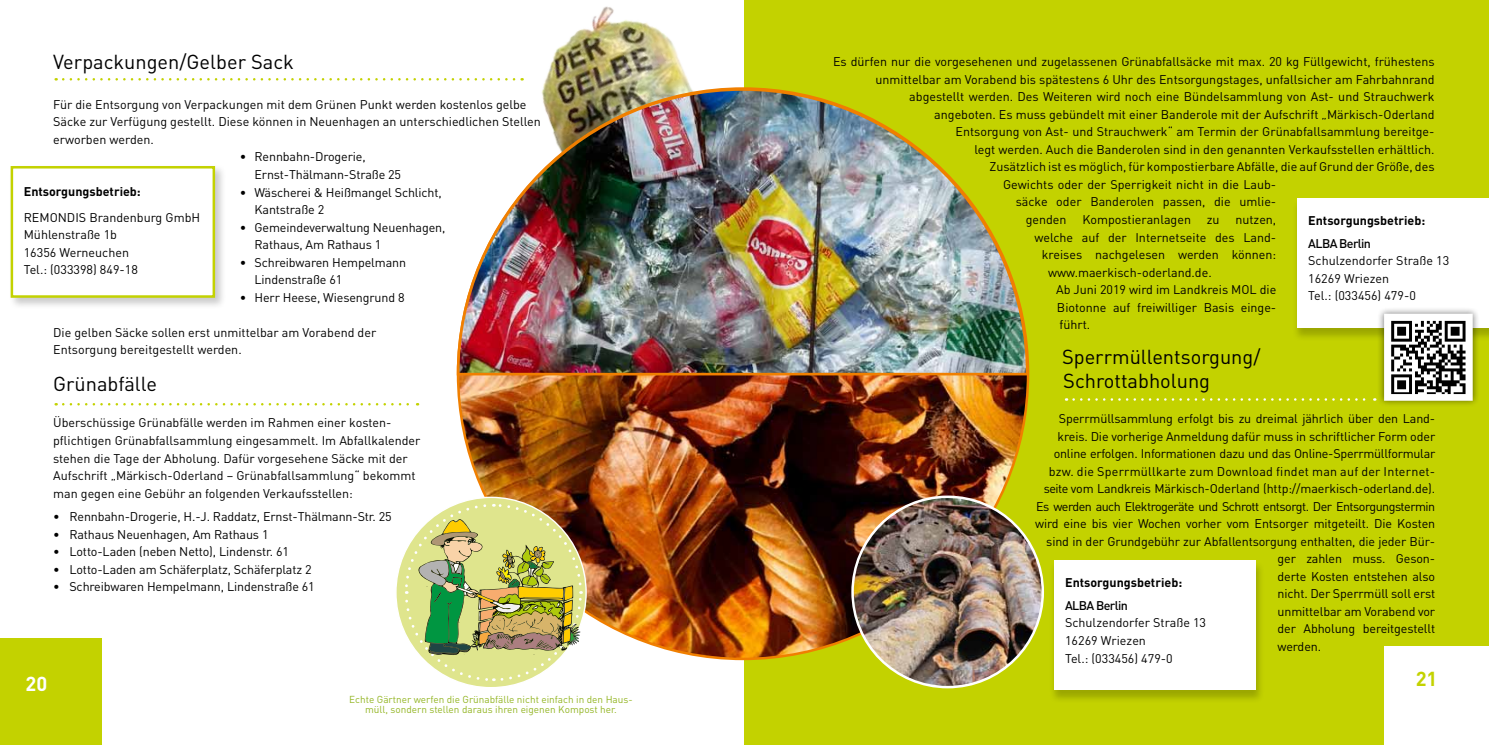
<style>
.page{position:relative;width:1489px;height:745px;background:#fff}
.page>*{position:absolute;margin:0;border:0;box-sizing:border-box;transform-origin:0 0}
.t1{font:20px/24px "DIN Pro";color:#000}
.t2{font:700 20px "DIN Pro";color:#fff}
.t3{font:700 20px "DIN Pro";color:#c3d200}
.t4{font:12.5px/17.5px "DIN Pro";color:#000}
.t5{font:12.5px "DIN Pro";letter-spacing:-.04em;color:#000}
.t6{font:12.5px "DIN Pro";letter-spacing:-.02em;color:#000}
.t7{font:700 12.5px "DIN Pro";color:#000}
.t8{font:12.5px "DIN Pro";letter-spacing:.02em;color:#000}
.t9{font:500 12.5px "DIN Pro";letter-spacing:-.05em;color:#000}
.t10{font:10px/10px "DIN Pro";color:#93b523;text-align:center}
</style>
<div class="page">
<div style="left:744px;top:0;width:744px;height:744px;background:#c3d200"></div>
<div style="left:0;top:638px;width:101px;height:106px;background:#c3d200"></div>
<div style="left:1383px;top:645px;width:105px;height:99px;background:#fff"></div>
<img style="left:445px;top:6px;width:246px;height:81px">
<svg style="left:63px;top:78px;width:459px;height:2px"></svg>
<div style="left:9px;top:164px;width:218px;height:145px;background:#000;opacity:.21"></div>
<div style="left:12px;top:167px;width:202px;height:129px;background:#fff"></div>
<div style="left:11px;top:166px;width:204px;height:131px;border:2px solid #c3d200"></div>
<svg style="left:63px;top:403px;width:355px;height:2px"></svg>
<img style="left:458px;top:88px;width:569px;height:570px;border-radius:285px">
<svg style="left:396px;top:497px;width:190px;height:190px"></svg>
<svg style="left:403px;top:502px;width:180px;height:180px;background:#bec27e"></svg>
<img style="left:456px;top:87px;width:573px;height:289px">
<div style="left:1291px;top:198px;width:197px;height:143px;background:#000;opacity:.21"></div>
<div style="left:1297px;top:198px;width:191px;height:129px;background:#fff"></div>
<svg style="left:1073px;top:398px;width:302px;height:2px"></svg>
<img style="left:852px;top:496px;width:190px;height:190px;border-radius:95px">
<div style="left:1048px;top:560px;width:216px;height:143px;background:#000;opacity:.21"></div>
<div style="left:1054px;top:560px;width:202px;height:129px;background:#fff"></div>
<div style="left:1376px;top:306px;width:103px;height:101px;background:#000;opacity:.5"></div>
<svg style="left:1391px;top:321px;width:73px;height:71px;background:#7a7a7a"></svg>
<div style="left:1383px;top:313px;width:89px;height:87px;border:7px solid #fff"></div>
<h1 class="t1" style="left:53px;top:48px;width:242px">Verpackungen/Gelber Sack</h1>
<p class="t4" style="left:53px;top:95px;width:489px">Für die Entsorgung von Verpackungen mit dem Grünen Punkt werden kostenlos gelbe<br>Säcke zur Verfügung gestellt. Diese können in Neuenhagen an unterschiedlichen Stellen erworben werden.</p>
<p class="t4" style="left:254px;top:147px;width:148px;text-indent:-15px">• Rennbahn-Drogerie,<br>Ernst-Thälmann-Straße 25</p>
<p class="t4" style="left:254px;top:182px;width:189px;text-indent:-15px">• Wäscherei &amp; Heißmangel Schlicht,<br>Kantstraße 2</p>
<p class="t4" style="left:254px;top:217px;width:192px;text-indent:-15px">• Gemeindeverwaltung Neuenhagen,<br>Rathaus, Am Rathaus 1</p>
<p class="t4" style="left:254px;top:252px;width:153px;text-indent:-15px">• Schreibwaren Hempelmann<br>Lindenstraße 61</p>
<p class="t4" style="left:240px;top:287px;width:166px">• Herr Heese, Wiesengrund 8</p>
<p class="t4" style="left:53px;top:322px;width:324px">Die gelben Säcke sollen erst unmittelbar am Vorabend der<br>Entsorgung bereitgestellt werden.</p>
<p class="t7" style="left:24px;top:182px;width:119px">Entsorgungsbetrieb:</p>
<p class="t4" style="left:24px;top:208px;width:178px">REMONDIS Brandenburg GmbH<br>Mühlenstraße 1b<br>16356 Werneuchen<br>Tel.: (033398) 849-18</p>
<h1 class="t1" style="left:53px;top:370px;width:105px">Grünabfälle</h1>
<p class="t4" style="left:53px;top:413px;width:369px">Überschüssige Grünabfälle werden im Rahmen einer kosten&shy;pflichtigen Grünabfallsammlung eingesammelt. Im Abfallkalender stehen die Tage der Abholung. Dafür vorgesehene Säcke mit der Aufschrift „Märkisch-Oderland – Grünabfallsammlung“ bekommt man gegen eine Gebühr an folgenden Verkaufsstellen:</p>
<p class="t4" style="left:53px;top:507px;width:340px">• Rennbahn-Drogerie, H.-J. Raddatz, Ernst-Thälmann-Str. 25</p>
<p class="t4" style="left:53px;top:524px;width:217px">• Rathaus Neuenhagen, Am Rathaus 1</p>
<p class="t4" style="left:53px;top:542px;width:237px">• Lotto-Laden (neben Netto), Lindenstr. 61</p>
<p class="t4" style="left:53px;top:559px;width:260px">• Lotto-Laden am Schäferplatz, Schäferplatz 2</p>
<p class="t4" style="left:53px;top:577px;width:263px">• Schreibwaren Hempelmann, Lindenstraße 61</p>
<p class="t4" style="left:833px;top:52px;width:603px">Es dürfen nur die vorgesehenen und zugelassenen Grünabfallsäcke mit max. 20 kg Füllgewicht, frühestens</p>
<p class="t4" style="left:875px;top:70px;width:560px">unmittelbar am Vorabend bis spätestens 6 Uhr des Entsorgungstages, unfallsicher am Fahrbahnrand</p>
<p class="t4" style="left:909px;top:87px;width:526px">abgestellt werden. Des Weiteren wird noch eine Bündelsammlung von Ast- und Strauchwerk</p>
<p class="t4" style="left:934px;top:105px;width:502px">angeboten. Es muss gebündelt mit einer Banderole mit der Aufschrift „Märkisch-Oderland</p>
<p class="t4" style="left:955px;top:122px;width:480px">Entsorgung von Ast- und Strauchwerk“ am Termin der Grünabfallsammlung bereitge-</p>
<p class="t4" style="left:974px;top:140px;width:462px">legt werden. Auch die Banderolen sind in den genannten Verkaufsstellen erhältlich.</p>
<p class="t4" style="left:989px;top:157px;width:447px">Zusätzlich ist es möglich, für kompostierbare Abfälle, die auf Grund der Größe, des</p>
<p class="t4" style="left:1003px;top:175px;width:275px">Gewichts oder der Sperrigkeit nicht in die Laub-</p>
<p class="t4" style="left:1015px;top:192px;width:262px">säcke oder Banderolen passen, die umlie-</p>
<p class="t4" style="left:1025px;top:210px;width:42px">genden</p>
<p class="t4" style="left:1082px;top:210px;width:110px">Kompostieranlagen</p>
<p class="t4" style="left:1206px;top:210px;width:14px">zu</p>
<p class="t4" style="left:1235px;top:210px;width:42px">nutzen,</p>
<p class="t4" style="left:1034px;top:227px;width:243px">welche auf der Internetseite des Land-</p>
<p class="t4" style="left:1041px;top:245px;width:236px">kreises nachgelesen werden können:</p>
<p class="t4" style="left:1048px;top:262px;width:165px">www.maerkisch-oderland.de.</p>
<p class="t4" style="left:1056px;top:280px;width:222px">Ab Juni 2019 wird im Landkreis MOL die</p>
<p class="t4" style="left:1056px;top:297px;width:221px">Biotonne auf freiwilliger Basis einge-</p>
<p class="t4" style="left:1059px;top:315px;width:32px">führt.</p>
<p class="t7" style="left:1308px;top:212px;width:119px">Entsorgungsbetrieb:</p>
<p class="t9" style="left:1308px;top:235px;width:64px">ALBA Berlin</p>
<p class="t4" style="left:1308px;top:251px;width:142px">Schulzendorfer Straße 13<br>16269 Wriezen<br>Tel.: (033456) 479-0</p>
<h1 class="t1" style="left:1061px;top:343px;width:200px">Sperrmüllentsorgung/<br>Schrottabholung</h1>
<p class="t4" style="left:1058px;top:409px;width:378px">Sperrmüllsammlung erfolgt bis zu dreimal jährlich über den Land-</p>
<p class="t4" style="left:1057px;top:426px;width:379px">kreis. Die vorherige Anmeldung dafür muss in schriftlicher Form oder</p>
<p class="t6" style="left:1053px;top:445px;width:383px">online erfolgen. Informationen dazu und das Online-Sperrmüllformular</p>
<p class="t8" style="left:1048px;top:462px;width:388px">bzw. die Sperrmüllkarte zum Download findet man auf der Internet-</p>
<p class="t4" style="left:1043px;top:479px;width:393px">seite vom Landkreis Märkisch-Oderland (http://maerkisch-oderland.de).</p>
<p class="t5" style="left:1036px;top:497px;width:400px">Es werden auch Elektrogeräte und Schrott entsorgt. Der Entsorgungstermin</p>
<p class="t4" style="left:1035px;top:514px;width:401px">wird eine bis vier Wochen vorher vom Entsorger mitgeteilt. Die Kosten</p>
<p class="t4" style="left:1046px;top:531px;width:390px">sind in der Grundgebühr zur Abfallentsorgung enthalten, die jeder Bür-</p>
<p class="t4" style="left:1277px;top:549px;width:159px">ger zahlen muss. Geson-</p>
<p class="t4" style="left:1277px;top:566px;width:159px">derte Kosten entstehen also</p>
<p class="t4" style="left:1277px;top:584px;width:159px">nicht. Der Sperrmüll soll erst</p>
<p class="t4" style="left:1277px;top:601px;width:159px">unmittelbar am Vorabend vor</p>
<p class="t4" style="left:1277px;top:619px;width:159px">der Abholung bereitgestellt</p>
<p class="t4" style="left:1277px;top:636px;width:45px">werden.</p>
<p class="t7" style="left:1065px;top:574px;width:119px">Entsorgungsbetrieb:</p>
<p class="t9" style="left:1065px;top:596px;width:64px">ALBA Berlin</p>
<p class="t4" style="left:1065px;top:613px;width:142px">Schulzendorfer Straße 13<br>16269 Wriezen<br>Tel.: (033456) 479-0</p>
<h1 class="t2" style="left:25px;top:669px;width:23px">20</h1>
<h1 class="t3" style="left:1415px;top:664px;width:23px">21</h1>
<p class="t10" style="left:349px;top:693px;width:285px">Echte Gärtner werfen die Grünabfälle nicht einfach in den Haus&shy;müll, sondern stellen daraus ihren eigenen Kompost her.</p>
</div>
